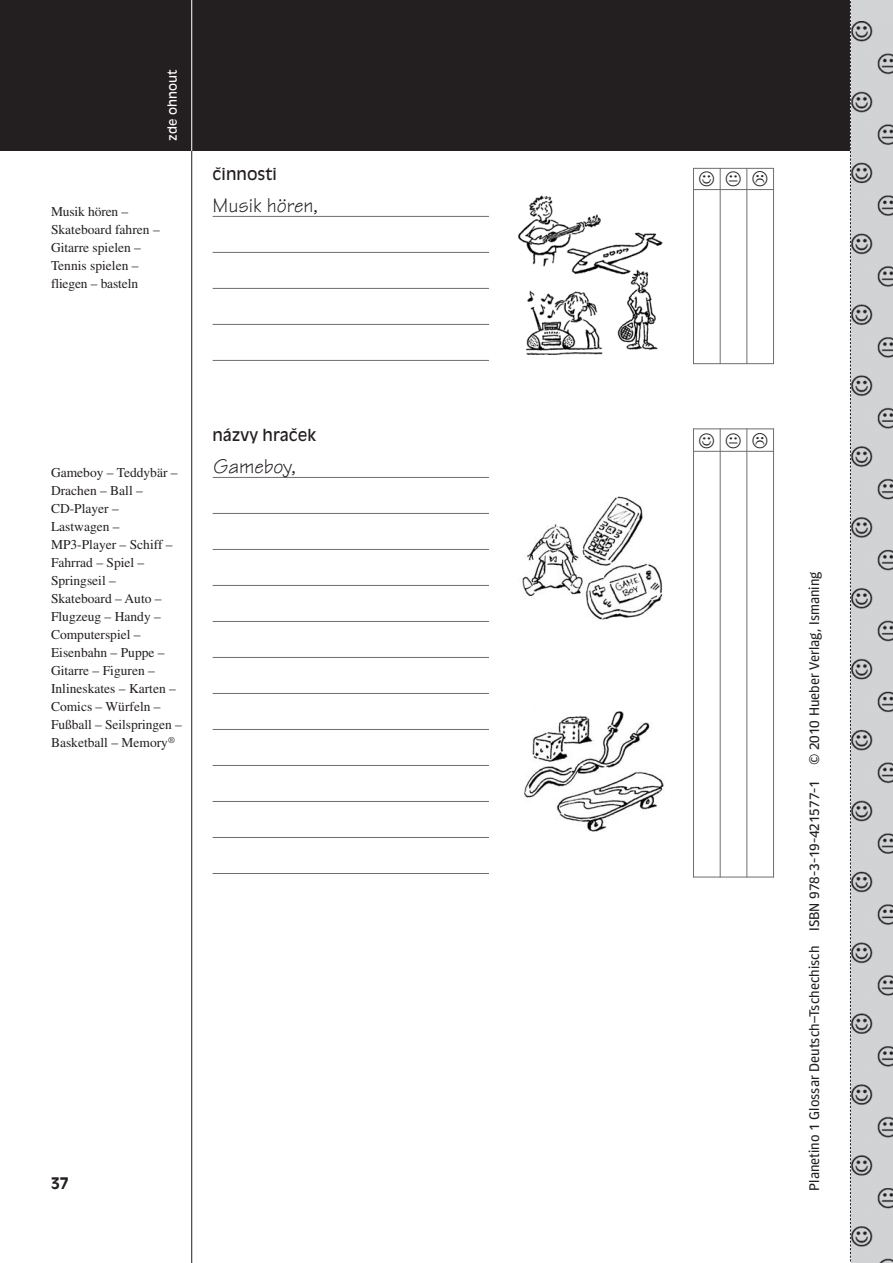
<style>
.page{position:relative;width:893px;height:1263px;background:#fff}
.page>*{position:absolute;margin:0;border:0;box-sizing:border-box;transform-origin:0 0}
.t1{font:21px "Tekton";color:#231f20}
.t2{font:15.75px "Antique Olive LT";color:#231f20}
.t3{font:700 15.75px "Antique Olive LT";color:#231f20}
.t4{font:14.25px "Forward Sans";color:#231f20}
.t5{font:13.5px/18px "Times";color:#231f20}
.t6{font:12px "Antique Olive LT";color:#fff}
</style>
<div class="page">
<div style="left:0;top:0;width:893px;height:151px;background:#231f20"></div>
<img style="left:851px;top:22px;width:42px;height:1241px">
<hr style="left:191px;top:23px;width:1px;height:1240px;background:#231f20">
<hr style="left:191px;top:0;width:1px;height:151px;background:#fff">
<svg style="left:850px;top:0;width:1px;height:1262px"></svg>
<hr style="left:693px;top:428px;width:1px;height:449px;background:#6d6e70">
<hr style="left:720px;top:428px;width:1px;height:449px;background:#6d6e70">
<hr style="left:746px;top:428px;width:1px;height:449px;background:#6d6e70">
<hr style="left:773px;top:428px;width:1px;height:449px;background:#6d6e70">
<hr style="left:693px;top:428px;width:81px;height:1px;background:#6d6e70">
<hr style="left:693px;top:451px;width:81px;height:1px;background:#6d6e70">
<hr style="left:693px;top:877px;width:81px;height:1px;background:#6d6e70">
<img style="left:522px;top:496px;width:141px;height:124px">
<hr style="left:213px;top:216px;width:276px;height:1px;background:#6d6e70">
<hr style="left:213px;top:252px;width:276px;height:1px;background:#6d6e70">
<hr style="left:213px;top:288px;width:276px;height:1px;background:#6d6e70">
<hr style="left:213px;top:324px;width:276px;height:1px;background:#6d6e70">
<hr style="left:213px;top:360px;width:276px;height:1px;background:#6d6e70">
<hr style="left:213px;top:477px;width:276px;height:1px;background:#6d6e70">
<hr style="left:213px;top:513px;width:276px;height:1px;background:#6d6e70">
<hr style="left:213px;top:549px;width:276px;height:1px;background:#6d6e70">
<hr style="left:213px;top:585px;width:276px;height:1px;background:#6d6e70">
<hr style="left:213px;top:621px;width:276px;height:1px;background:#6d6e70">
<hr style="left:213px;top:657px;width:276px;height:1px;background:#6d6e70">
<hr style="left:213px;top:693px;width:276px;height:1px;background:#6d6e70">
<hr style="left:213px;top:729px;width:276px;height:1px;background:#6d6e70">
<hr style="left:213px;top:765px;width:276px;height:1px;background:#6d6e70">
<hr style="left:213px;top:801px;width:276px;height:1px;background:#6d6e70">
<hr style="left:213px;top:837px;width:276px;height:1px;background:#6d6e70">
<hr style="left:213px;top:873px;width:276px;height:1px;background:#6d6e70">
<img style="left:524px;top:711px;width:140px;height:121px">
<img style="left:518px;top:195px;width:145px;height:160px">
<hr style="left:693px;top:168px;width:1px;height:196px;background:#6d6e70">
<hr style="left:720px;top:168px;width:1px;height:196px;background:#6d6e70">
<hr style="left:746px;top:168px;width:1px;height:196px;background:#6d6e70">
<hr style="left:773px;top:168px;width:1px;height:196px;background:#6d6e70">
<hr style="left:693px;top:168px;width:81px;height:1px;background:#6d6e70">
<hr style="left:693px;top:189px;width:81px;height:1px;background:#6d6e70">
<hr style="left:693px;top:363px;width:81px;height:1px;background:#6d6e70">
<p class="t6" style="left:167px;top:141px;width:72px;rotate:-90deg">zde ohnout</p>
<p class="t5" style="left:51px;top:204px;width:110px">Musik hören –<br>Skateboard fahren –<br>Gitarre spielen –<br>Tennis spielen – fliegen – basteln</p>
<p class="t2" style="left:213px;top:167px;width:66px">cˇinnosti</p>
<h1 class="t1" style="left:213px;top:198px;width:107px">Musik hören,</h1>
<p class="t5" style="left:51px;top:465px;width:132px">Gameboy – Teddybär –<br>Drachen – Ball –<br>CD-Player –<br>Lastwagen –<br>MP3-Player – Schiff –<br>Fahrrad – Spiel –<br>Springseil –<br>Skateboard – Auto –<br>Flugzeug – Handy –<br>Computerspiel –<br>Eisenbahn – Puppe –<br>Gitarre – Figuren –<br>Inlineskates – Karten –<br>Comics – Würfeln –<br>Fußball – Seilspringen –<br>Basketball – Memory<sup>®</sup></p>
<p class="t2" style="left:213px;top:428px;width:105px">názvy hracˇek</p>
<h1 class="t1" style="left:213px;top:459px;width:84px">Gameboy,</h1>
<p class="t3" style="left:51px;top:1174px;width:19px">37</p>
<p class="t4" style="left:806px;top:1191px;width:620px;rotate:-90deg">Planetino 1 Glossar Deutsch–Tschechisch ISBN 978-3-19-421577-1 © 2010 Hueber Verlag, Ismaning</p>
</div>
